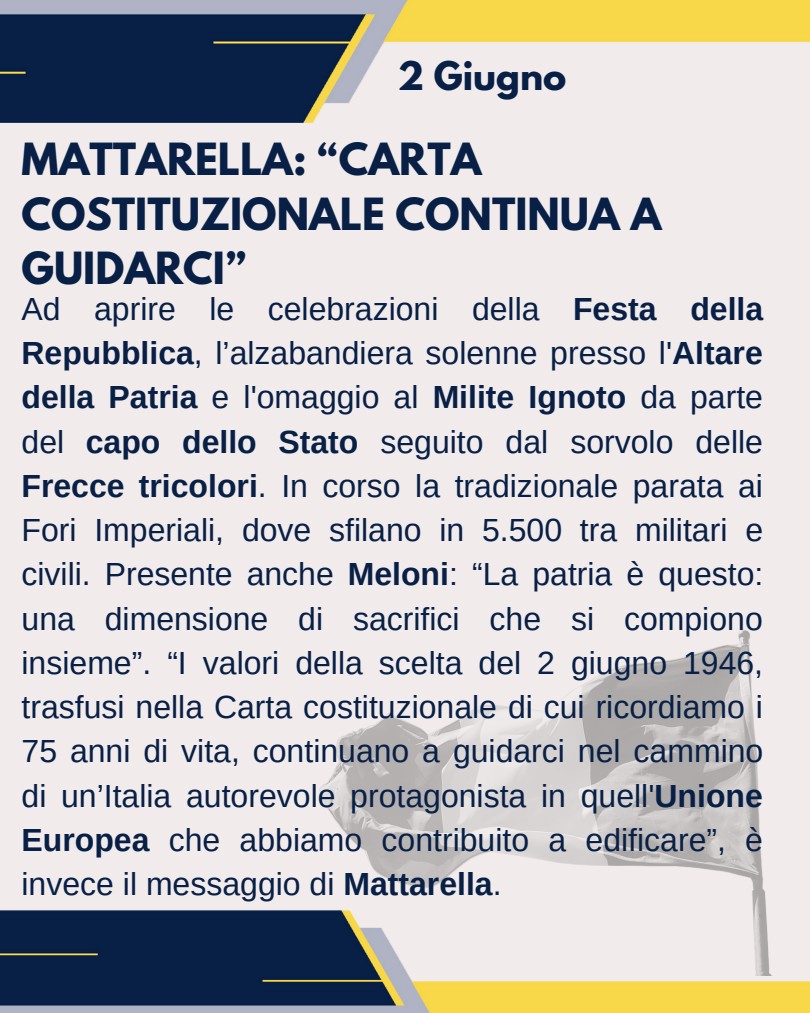
<style>
.page{position:relative;width:810px;height:1013px;background:#fff}
.page>*{position:absolute;margin:0;border:0;box-sizing:border-box;transform-origin:0 0}
.t1{font:700 39.3px/54.3px "League Spartan";color:#082046}
.t2{font:700 35px "League Spartan";color:#082046}
.t3{font:32px/44.2px "Arimo";color:#082046;text-align:justify}
.s1{font-weight:700}
</style>
<div class="page">
<div style="left:0;top:0;width:810px;height:1012px;background:#f1ebeb"></div>
<img style="left:0;top:0;width:810px;height:123px">
<img style="left:0;top:910px;width:810px;height:102px">
<img style="left:230px;top:630px;width:580px;height:345px">
<p class="t2" style="left:398px;top:58px;width:170px">2 Giugno</p>
<p class="t1" style="left:22px;top:137px;width:641px">MATTARELLA: “CARTA<br>COSTITUZIONALE CONTINUA A<br>GUIDARCI”</p>
<p class="t3" style="left:22px;top:286px;width:743px">Ad aprire le celebrazioni della <span class="s1">Festa della Repubblica</span>, l’alzabandiera solenne presso l'<span class="s1">Altare della Patria</span> e l'omaggio al <span class="s1">Milite Ignoto</span> da parte del <span class="s1">capo dello Stato</span> seguito dal sorvolo delle <span class="s1">Frecce tricolori</span>. In corso la tradizionale parata ai Fori Imperiali, dove sfilano in 5.500 tra militari e civili. Presente anche <span class="s1">Meloni</span>: “La patria è questo: una dimensione di sacrifici che si compiono insieme”. “I valori della scelta del 2 giugno 1946, trasfusi nella Carta costituzionale di cui ricordiamo i 75 anni di vita, continuano a guidarci nel cammino di un’Italia autorevole protagonista in quell'<span class="s1">Unione Europea</span> che abbiamo contribuito a edificare”, è invece il messaggio di <span class="s1">Mattarella</span>.</p>
</div>
